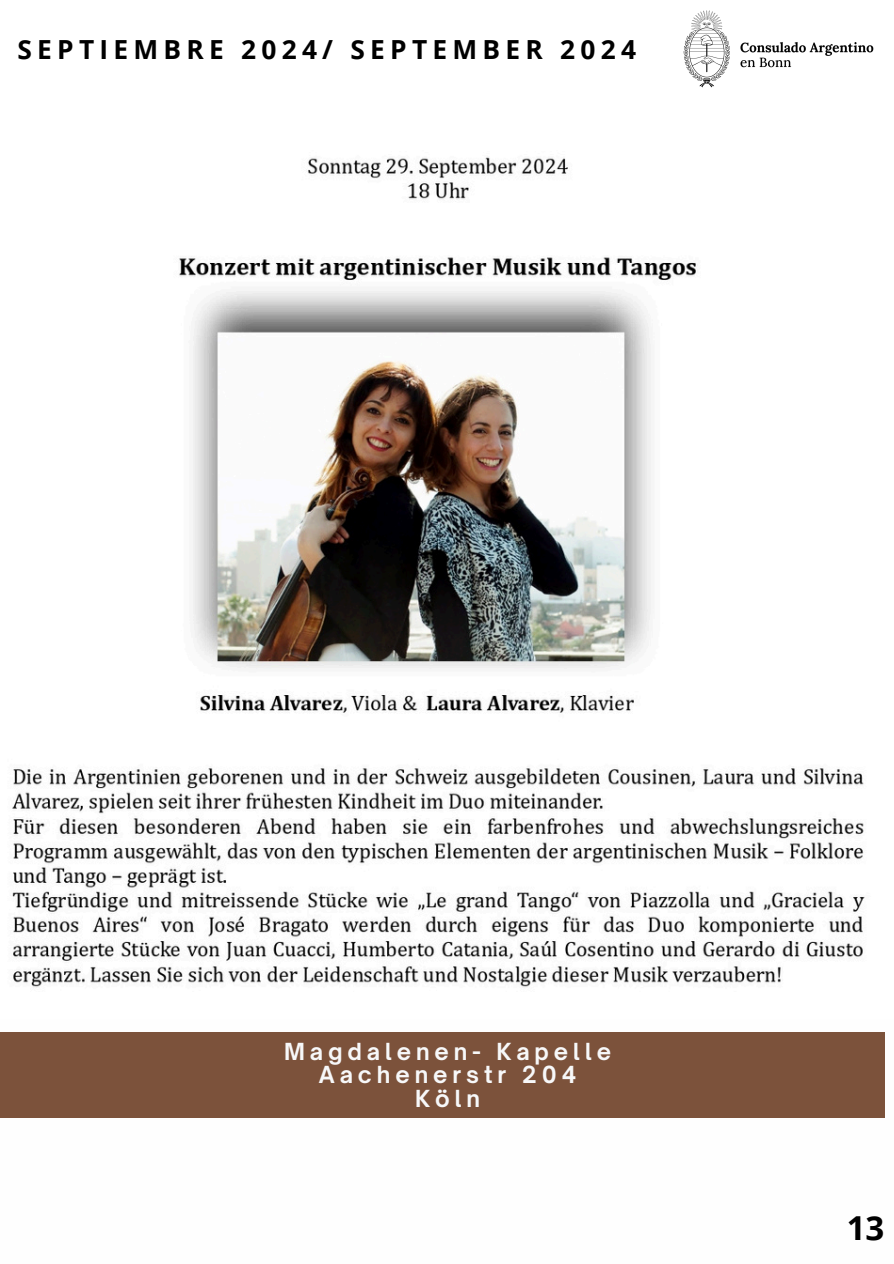
<style>
.page{position:relative;width:894px;height:1264px;background:#fff}
.page>*{position:absolute;margin:0;border:0;box-sizing:border-box;transform-origin:0 0}
.t1{font:700 33px "Open Sans";color:#000}
.t2{font:700 26.25px "Open Sans";letter-spacing:.2em;color:#000}
.t3{font:700 22.5px "Open Sauce One";letter-spacing:.22em;color:#f7f8f9}
</style>
<div class="page">
<img style="left:12px;top:157px;width:853px;height:831px">
<img style="left:683px;top:10px;width:191px;height:78px">
<div style="left:0;top:1032px;width:884px;height:85px;background:#7c523b"></div>
<p class="t2" style="left:17px;top:31px;width:620px">SEPTIEMBRE 2024/ SEPTEMBER 2024</p>
<p class="t3" style="left:284px;top:1037px;width:328px">Magdalenen- Kapelle</p>
<p class="t3" style="left:319px;top:1060px;width:259px">Aachenerstr 204</p>
<p class="t3" style="left:415px;top:1084px;width:66px">Köln</p>
<h1 class="t1" style="left:846px;top:1204px;width:39px">13</h1>
</div>
